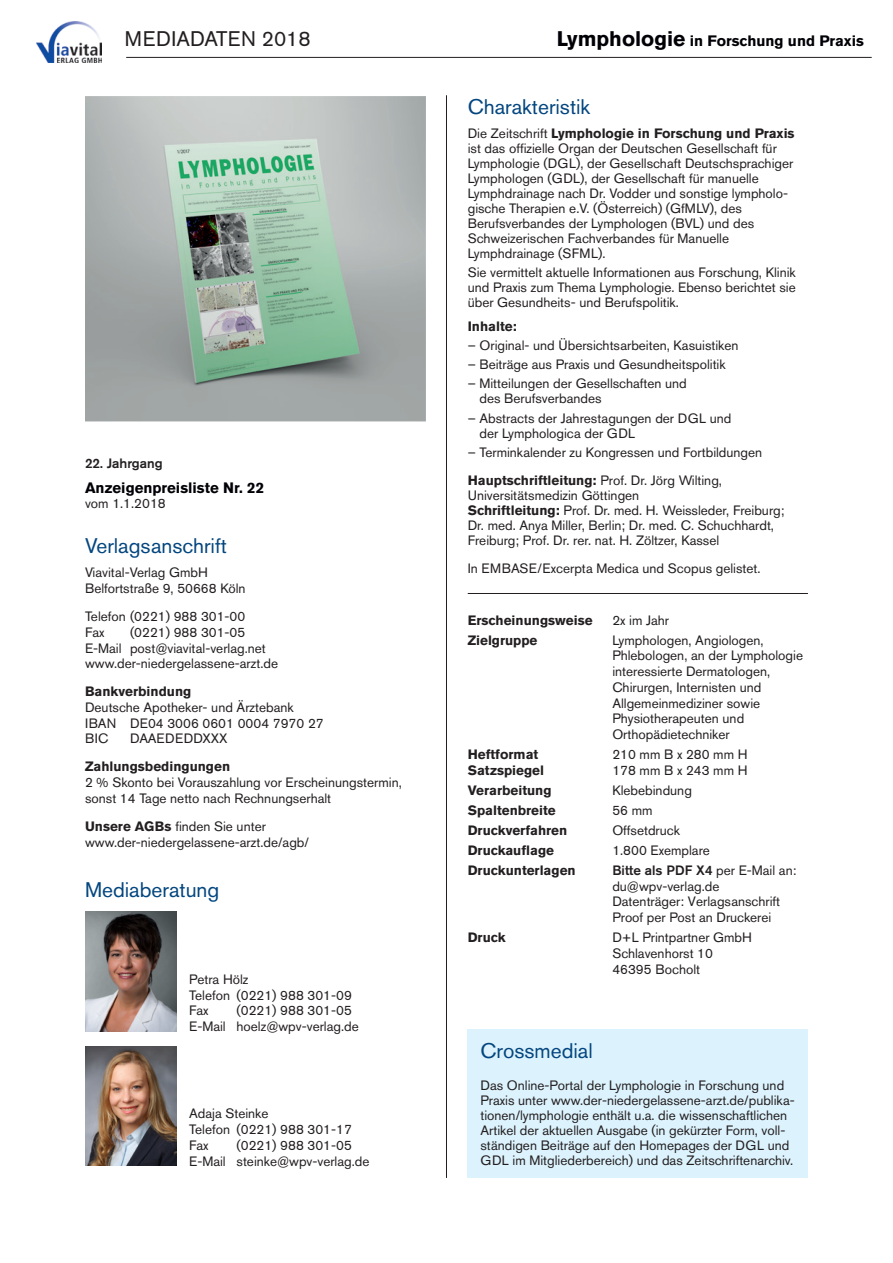
<style>
.page{position:relative;width:893px;height:1263px;background:#fff}
.page>*{position:absolute;margin:0;border:0;box-sizing:border-box;transform-origin:0 0}
.t1{font:21px "Akzidenz Grotesk BQ";color:#03467f}
.t2{font:21px "Akzidenz Grotesk BQ";color:#231f20}
.Body{font:700 15px "Akzidenz Grotesk BQ";color:#000006}
.Body-2{font:13.5px/15.8px "Akzidenz Grotesk BQ";color:#231f20}
.Body-3{font:700 13.5px "Akzidenz Grotesk BQ";color:#231f20}
.t3{font:500 13.5px "Akzidenz Grotesk BQ";color:#231f20}
.s1{font-size:21px}
.s2{font-weight:700}
.s3{font-weight:500}
</style>
<div class="page">
<hr style="left:126px;top:57px;width:746px;height:1px;background:#231f20">
<img style="left:36px;top:21px;width:65px;height:42px">
<img style="left:85px;top:912px;width:91px;height:119px">
<img style="left:85px;top:1046px;width:91px;height:120px">
<div style="left:468px;top:1030px;width:340px;height:148px;background:#dcf2fc"></div>
<hr style="left:446px;top:95px;width:1px;height:1083px;background:#231f20">
<hr style="left:468px;top:593px;width:340px;height:1px;background:#231f20">
<img style="left:85px;top:96px;width:340px;height:325px">
<h1 class="t2" style="left:125px;top:26px;width:187px">MEDIADATEN 2018</h1>
<p class="Body" style="left:557px;top:32px;width:309px"><span class="s1">Lymphologie</span> in Forschung und Praxis</p>
<p class="t3" style="left:85px;top:455px;width:79px">22. Jahrgang</p>
<p class="Body" style="left:85px;top:479px;width:181px">Anzeigenpreisliste Nr. 22</p>
<p class="Body-2" style="left:85px;top:496px;width:82px">vom 1.1.2018</p>
<p class="t1" style="left:85px;top:533px;width:143px">Verlagsanschrift</p>
<p class="Body-2" style="left:85px;top:564px;width:162px">Viavital-Verlag GmbH<br>Belfortstraße 9, 50668 Köln</p>
<p class="Body-2" style="left:85px;top:608px;width:162px">Telefon (0221) 988 301-00<br>Fax</p>
<p class="Body-2" style="left:85px;top:624px;width:182px;text-indent:45px">(0221) 988 301-05<br>E-Mail post@viavital-verlag.net</p>
<p class="Body-2" style="left:85px;top:656px;width:195px">www.der-niedergelassene-arzt.de</p>
<p class="Body-2" style="left:85px;top:683px;width:240px"><span class="s2">Bankverbindung<br></span>Deutsche Apotheker- und Ärztebank<br>IBAN DE04 3006 0601 0004 7970 27<br>BIC</p>
<p class="Body-2" style="left:130px;top:731px;width:99px">DAAEDEDDXXX</p>
<p class="Body-2" style="left:85px;top:758px;width:318px"><span class="s2">Zahlungsbedingungen<br></span>2 % Skonto bei Vorauszahlung vor Erscheinungstermin, sonst 14 Tage netto nach Rechnungserhalt</p>
<p class="Body-2" style="left:85px;top:818px;width:226px"><span class="s2">Unsere AGBs</span> finden Sie unter www.der-niedergelassene-arzt.de/agb/</p>
<p class="t1" style="left:85px;top:877px;width:136px">Mediaberatung</p>
<p class="Body-2" style="left:189px;top:971px;width:164px">Petra Hölz<br>Telefon (0221) 988 301-09<br>Fax</p>
<p class="Body-2" style="left:189px;top:1002px;width:171px;text-indent:47px">(0221) 988 301-05<br>E-Mail hoelz@wpv-verlag.de</p>
<p class="Body-2" style="left:189px;top:1105px;width:164px">Adaja Steinke<br>Telefon (0221) 988 301-17<br>Fax</p>
<p class="Body-2" style="left:189px;top:1137px;width:182px;text-indent:47px">(0221) 988 301-05<br>E-Mail steinke@wpv-verlag.de</p>
<p class="t1" style="left:468px;top:95px;width:124px">Charakteristik</p>
<p class="Body-2" style="left:468px;top:126px;width:328px;line-height:15px">Die Zeitschrift <span class="s2">Lymphologie in Forschung und Praxis </span>ist das offizielle Organ der Deutschen Gesellschaft für Lymphologie (DGL), der Gesellschaft Deutschsprachiger Lymphologen (GDL), der Gesellschaft für manuelle Lymphdrainage nach Dr. Vodder und sonstige lympholo&shy;gische Therapien e.V. (Österreich) (GfMLV), des Berufsverbandes der Lymphologen (BVL) und des Schweizerischen Fachverbandes für Manuelle Lymphdrainage (SFML).</p>
<p class="Body-2" style="left:468px;top:265px;width:330px;line-height:15px;text-align:justify">Sie vermittelt aktuelle Informationen aus Forschung, Klinik und Praxis zum Thema Lymphologie. Ebenso berichtet sie über Gesundheits- und Berufspolitik.</p>
<p class="Body-3" style="left:468px;top:318px;width:50px">Inhalte:</p>
<p class="Body-2" style="left:468px;top:337px;width:272px">– Original- und Übersichtsarbeiten, Kasuistiken</p>
<p class="Body-2" style="left:468px;top:356px;width:259px">– Beiträge aus Praxis und Gesundheitspolitik</p>
<p class="Body-2" style="left:479px;top:376px;width:209px;line-height:15px;text-indent:-12px">– Mitteilungen der Gesellschaften und des Berufsverbandes</p>
<p class="Body-2" style="left:479px;top:410px;width:254px;line-height:15px;text-indent:-12px">– Abstracts der Jahrestagungen der DGL und der Lymphologica der GDL</p>
<p class="Body-2" style="left:468px;top:444px;width:296px">– Terminkalender zu Kongressen und Fortbildungen</p>
<p class="Body-2" style="left:468px;top:472px;width:256px;line-height:15px"><span class="s2">Hauptschriftleitung:</span> Prof. Dr. Jörg Wilting,<br>Universitätsmedizin Göttingen</p>
<p class="Body-2" style="left:468px;top:502px;width:318px;line-height:15px"><span class="s2">Schriftleitung:</span> Prof. Dr. med. H. Weissleder, Freiburg;<br>Dr. med. Anya Miller, Berlin; Dr. med. C. Schuchhardt,<br>Freiburg; Prof. Dr. rer. nat. H. Zöltzer, Kassel</p>
<p class="Body-2" style="left:468px;top:560px;width:294px">In EMBASE/Excerpta Medica und Scopus gelistet.</p>
<p class="Body-3" style="left:468px;top:612px;width:126px">Erscheinungsweise</p>
<p class="Body-2" style="left:612px;top:612px;width:58px">2x im Jahr</p>
<p class="Body-3" style="left:468px;top:632px;width:71px">Zielgruppe</p>
<p class="Body-2" style="left:612px;top:632px;width:192px">Lymphologen, Angiologen,<br>Phlebologen, an der Lymphologie interessierte Dermatologen,<br>Chirurgen, Internisten und<br>Allgemeinmediziner sowie<br>Physiotherapeuten und<br>Orthopädietechniker</p>
<p class="Body-3" style="left:468px;top:747px;width:72px">Heftformat</p>
<p class="Body-2" style="left:612px;top:746px;width:137px">210 mm B x 280 mm H</p>
<p class="Body-3" style="left:468px;top:762px;width:78px">Satzspiegel</p>
<p class="Body-2" style="left:612px;top:762px;width:137px">178 mm B x 243 mm H</p>
<p class="Body-3" style="left:468px;top:782px;width:85px">Verarbeitung</p>
<p class="Body-2" style="left:612px;top:782px;width:81px">Klebebindung</p>
<p class="Body-3" style="left:468px;top:802px;width:90px">Spaltenbreite</p>
<p class="Body-2" style="left:612px;top:802px;width:42px">56 mm</p>
<p class="Body-3" style="left:468px;top:822px;width:101px">Druckverfahren</p>
<p class="Body-2" style="left:612px;top:822px;width:69px">Offsetdruck</p>
<p class="Body-3" style="left:468px;top:842px;width:88px">Druckauflage</p>
<p class="Body-2" style="left:612px;top:842px;width:99px">1.800 Exemplare</p>
<p class="Body-3" style="left:468px;top:862px;width:109px">Druckunterlagen</p>
<p class="Body-2" style="left:612px;top:862px;width:186px"><span class="s3">Bitte als PDF X4</span> per E-Mail an: du@wpv-verlag.de<br>Datenträger: Verlagsanschrift<br>Proof per Post an Druckerei</p>
<p class="Body-3" style="left:468px;top:930px;width:39px">Druck</p>
<p class="Body-2" style="left:612px;top:929px;width:141px">D+L Printpartner GmbH<br>Schlavenhorst 10<br>46395 Bocholt</p>
<p class="t1" style="left:480px;top:1038px;width:114px">Crossmedial</p>
<p class="Body-2" style="left:480px;top:1078px;width:316px;line-height:15px">Das Online-Portal der Lymphologie in Forschung und Praxis unter www.der-niedergelassene-arzt.de/publika&shy;tionen/lymphologie enthält u.a. die wissenschaftlichen Artikel der aktuellen Ausgabe (in gekürzter Form, voll&shy;ständigen Beiträge auf den Homepages der DGL und GDL im Mitgliederbereich) und das Zeitschriftenarchiv.</p>
</div>
